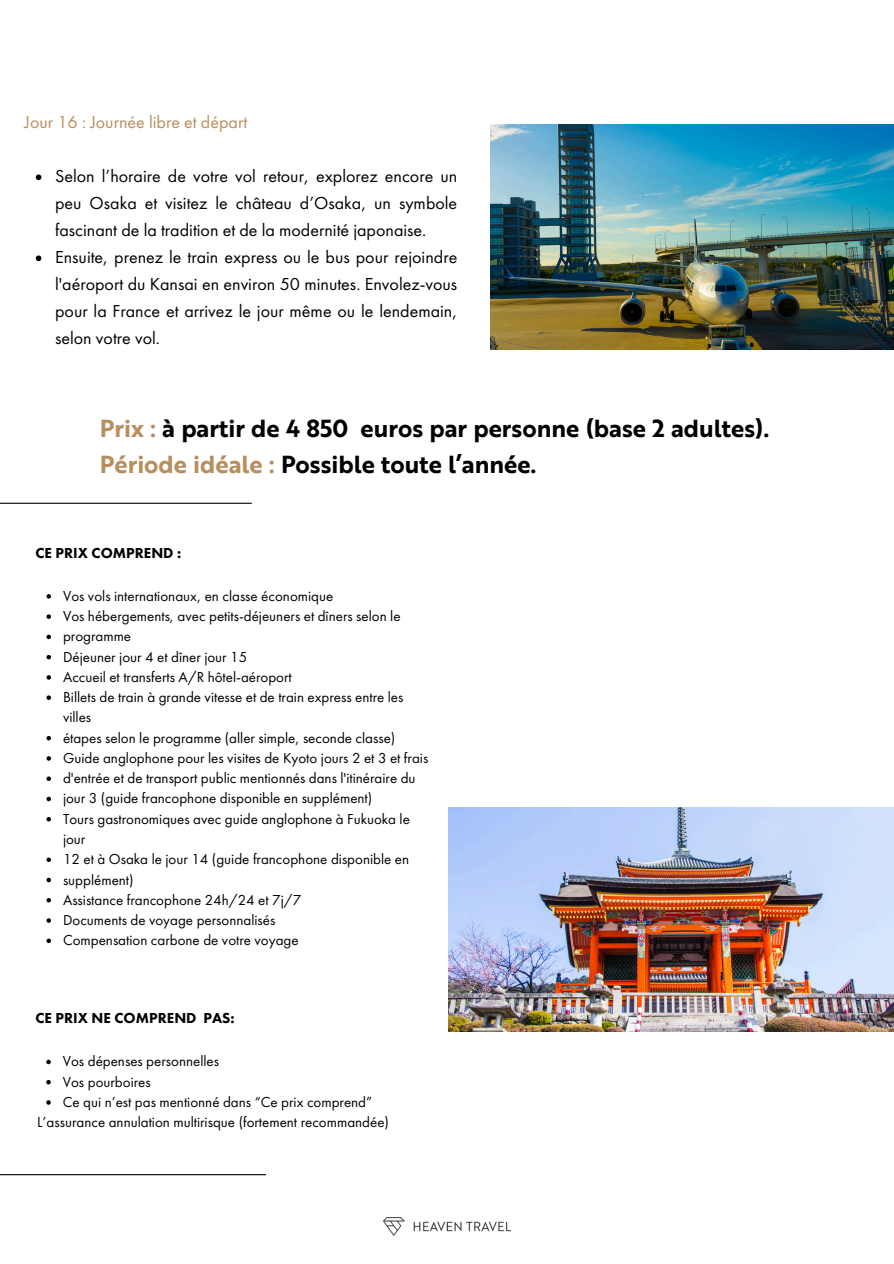
<style>
.page{position:relative;width:894px;height:1264px;background:#fff}
.page>*{position:absolute;margin:0;border:0;box-sizing:border-box;transform-origin:0 0}
.t1{font:700 24px "Brother 1816";color:#000}
.t2{font:18px/27px "Futura PT";color:#000;text-align:justify}
.t3{font:18px "Futura PT";color:#b88e5d}
.t4{font:15px/20.2px "Futura PT";color:#000}
.t5{font:800 15px "Futura PT";color:#000}
.s1{color:#b88e5d}
</style>
<div class="page">
<img style="left:383px;top:1217px;width:127px;height:18px">
<hr style="left:0;top:1174px;width:266px;height:1px;background:#000">
<hr style="left:0;top:502px;width:252px;height:2px;background:#000">
<img style="left:448px;top:807px;width:445px;height:223px">
<img style="left:490px;top:124px;width:403px;height:225px">
<svg style="left:46px;top:594px;width:5px;height:4px"></svg>
<svg style="left:46px;top:614px;width:5px;height:5px"></svg>
<svg style="left:46px;top:634px;width:5px;height:5px"></svg>
<svg style="left:46px;top:655px;width:5px;height:4px"></svg>
<svg style="left:46px;top:675px;width:5px;height:4px"></svg>
<svg style="left:46px;top:695px;width:5px;height:5px"></svg>
<svg style="left:46px;top:736px;width:5px;height:4px"></svg>
<svg style="left:46px;top:756px;width:5px;height:4px"></svg>
<svg style="left:46px;top:776px;width:5px;height:5px"></svg>
<svg style="left:46px;top:796px;width:5px;height:5px"></svg>
<svg style="left:46px;top:817px;width:5px;height:4px"></svg>
<svg style="left:46px;top:857px;width:5px;height:5px"></svg>
<svg style="left:46px;top:877px;width:5px;height:5px"></svg>
<svg style="left:46px;top:898px;width:5px;height:4px"></svg>
<svg style="left:46px;top:918px;width:5px;height:4px"></svg>
<svg style="left:46px;top:938px;width:5px;height:5px"></svg>
<svg style="left:46px;top:1059px;width:5px;height:5px"></svg>
<svg style="left:46px;top:1080px;width:5px;height:4px"></svg>
<svg style="left:46px;top:1100px;width:5px;height:4px"></svg>
<svg style="left:36px;top:174px;width:5px;height:6px"></svg>
<svg style="left:36px;top:255px;width:5px;height:6px"></svg>
<p class="t3" style="left:25px;top:111px;width:224px">Jour 16 : Journée libre et départ</p>
<p class="t2" style="left:55px;top:163px;width:403px">Selon l’horaire de votre vol retour, explorez encore un peu Osaka et visitez le château d’Osaka, un symbole fascinant de la tradition et de la modernité japonaise.</p>
<p class="t2" style="left:55px;top:244px;width:403px">Ensuite, prenez le train express ou le bus pour rejoindre l'aéroport du Kansai en environ 50 minutes. Envolez-vous pour la France et arrivez le jour même ou le lendemain, selon votre vol.</p>
<p class="t1" style="left:100px;top:418px;width:670px"><span class="s1">Prix :</span> à partir de 4 850 euros par personne (base 2 adultes).</p>
<p class="t1" style="left:100px;top:454px;width:438px"><span class="s1">Période idéale :</span> Possible toute l’année.</p>
<p class="t5" style="left:35px;top:543px;width:147px">CE PRIX COMPREND :</p>
<h1 class="t4" style="left:63px;top:585px;width:272px">Vos vols internationaux, en classe économique</h1>
<h1 class="t4" style="left:63px;top:606px;width:339px">Vos hébergements, avec petits-déjeuners et dîners selon le</h1>
<h3 class="t4" style="left:63px;top:626px;width:70px">programme</h3>
<p class="t4" style="left:63px;top:646px;width:186px">Déjeuner jour 4 et dîner jour 15</p>
<p class="t4" style="left:63px;top:666px;width:230px">Accueil et transferts A/R hôtel-aéroport</p>
<p class="t4" style="left:63px;top:687px;width:342px">Billets de train à grande vitesse et de train express entre les villes</p>
<p class="t4" style="left:63px;top:727px;width:334px">étapes selon le programme (aller simple, seconde classe)</p>
<p class="t4" style="left:63px;top:747px;width:367px">Guide anglophone pour les visites de Kyoto jours 2 et 3 et frais</p>
<p class="t4" style="left:63px;top:768px;width:354px">d'entrée et de transport public mentionnés dans l'itinéraire du</p>
<p class="t4" style="left:63px;top:788px;width:311px">jour 3 (guide francophone disponible en supplément)</p>
<p class="t4" style="left:63px;top:808px;width:348px">Tours gastronomiques avec guide anglophone à Fukuoka le jour</p>
<p class="t4" style="left:63px;top:849px;width:347px">12 et à Osaka le jour 14 (guide francophone disponible en</p>
<p class="t4" style="left:63px;top:869px;width:72px">supplément)</p>
<p class="t4" style="left:63px;top:889px;width:240px">Assistance francophone 24h/24 et 7j/7</p>
<p class="t4" style="left:63px;top:909px;width:214px">Documents de voyage personnalisés</p>
<p class="t4" style="left:63px;top:930px;width:237px">Compensation carbone de votre voyage</p>
<p class="t5" style="left:35px;top:1008px;width:201px">CE PRIX NE COMPREND PAS:</p>
<h3 class="t4" style="left:63px;top:1051px;width:158px">Vos dépenses personnelles</h3>
<p class="t4" style="left:63px;top:1071px;width:89px">Vos pourboires</p>
<p class="t4" style="left:63px;top:1091px;width:311px">Ce qui n’est pas mentionné dans “Ce prix comprend”</p>
<p class="t4" style="left:37px;top:1111px;width:353px">L’assurance annulation multirisque (fortement recommandée)</p>
</div>
